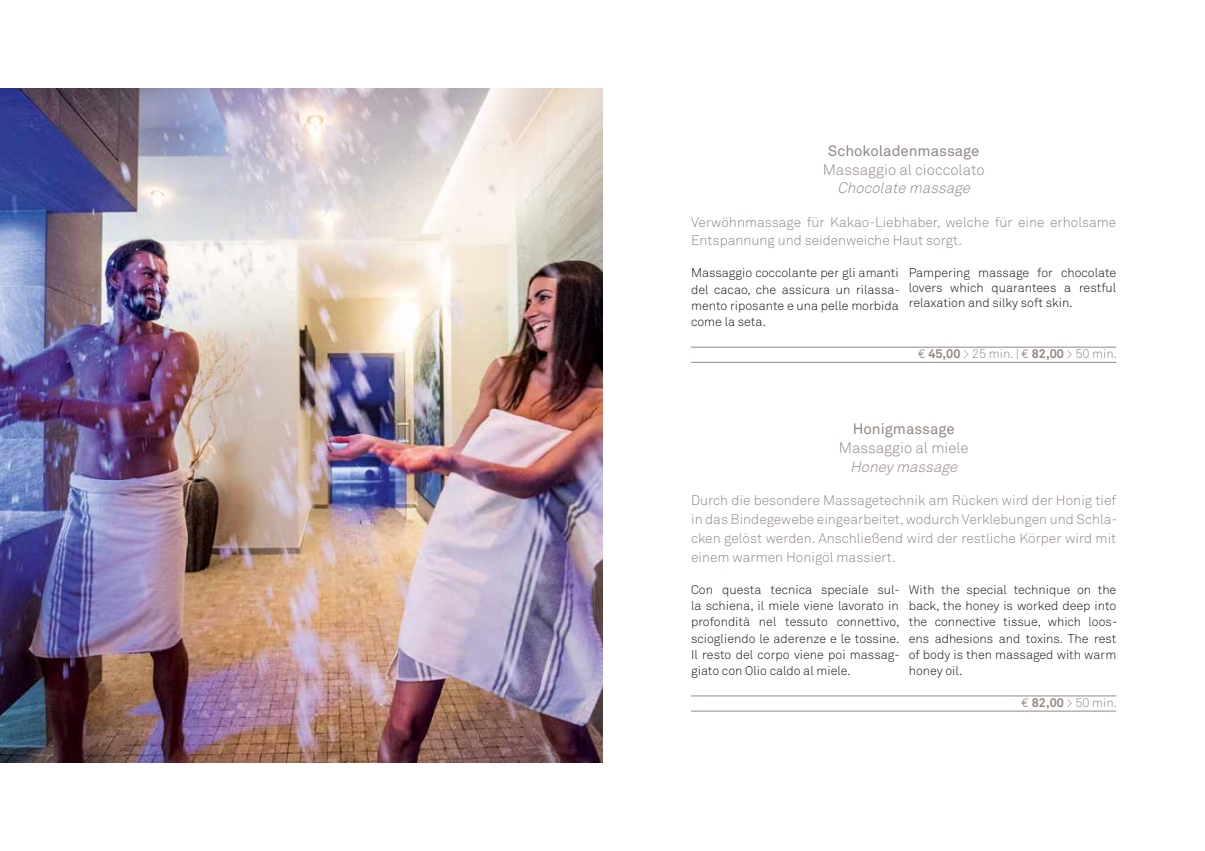
<style>
.page{position:relative;width:1205px;height:851px;background:#fff}
.page>*{position:absolute;margin:0;border:0;box-sizing:border-box;transform-origin:0 0}
.t1{font:300 15px "Akkurat";color:#938884}
.t2{font:15px "Akkurat";color:#938884}
.t3{font:italic 300 15px "Akkurat";color:#938884}
.t4{font:300 13.75px/18.8px "Akkurat";color:#938884}
.t5{font:300 12.5px/16.2px "Akkurat";color:#181716;text-align:justify}
.t6{font:300 12.5px "Akkurat";color:#938884}
.s1{font-family:"Euro Mono";font-weight:400}
.s2{font-weight:700}
</style>
<div class="page">
<hr style="left:691px;top:347px;width:425px;height:1px;background:#938884">
<hr style="left:691px;top:362px;width:425px;height:1px;background:#938884">
<hr style="left:691px;top:695px;width:425px;height:1px;background:#938884">
<hr style="left:691px;top:710px;width:425px;height:1px;background:#938884">
<img style="left:0;top:89px;width:602px;height:673px">
<p class="t2" style="left:828px;top:141px;width:153px">Schokoladenmassage</p>
<p class="t1" style="left:823px;top:160px;width:163px">Massaggio al cioccolato</p>
<p class="t3" style="left:837px;top:178px;width:138px">Chocolate massage</p>
<p class="t4" style="left:691px;top:212px;width:427px">Verwöhnmassage für Kakao-Liebhaber, welche für eine erholsame<br>Entspannung und seidenweiche Haut sorgt.</p>
<p class="t5" style="left:691px;top:265px;width:210px">Massaggio coccolante per gli amanti del cacao, che assicura un rilassa&shy;mento riposante e una pelle morbida come la seta.</p>
<p class="t5" style="left:909px;top:265px;width:209px;line-height:15px">Pampering massage for chocolate lovers which quarantees a restful relaxation and silky soft skin.</p>
<p class="t6" style="left:918px;top:346px;width:200px"><span class="s1">E</span> <span class="s2">45,00</span> &gt; 25 min. | <span class="s1">E</span> <span class="s2">82,00</span> &gt; 50 min.</p>
<p class="t2" style="left:853px;top:420px;width:103px">Honigmassage</p>
<p class="t1" style="left:839px;top:438px;width:131px">Massaggio al miele</p>
<p class="t3" style="left:850px;top:457px;width:113px">Honeymassage</p>
<p class="t4" style="left:691px;top:490px;width:428px;text-align:justify">Durch die besondere Massagetechnik am Rücken wird der Honig tief in das Bindegewebe eingearbeitet, wodurch Verklebungen und Schla&shy;cken gelöst werden. Anschließend wird der restliche Körper wird mit einem warmen Honigöl massiert.</p>
<p class="t5" style="left:691px;top:581px;width:210px">Con questa tecnica speciale sul&shy;la schiena, il miele viene lavorato in profondità nel tessuto connettivo, sciogliendo le aderenze e le tossine.<br>Il resto del corpo viene poi massag&shy;giato con Olio caldo al miele.</p>
<p class="t5" style="left:909px;top:581px;width:210px">With the special technique on the back, the honey is worked deep into the connective tissue, which loos&shy;ens adhesions and toxins. The rest of body is then massaged with warm honey oil.</p>
<p class="t6" style="left:1021px;top:695px;width:97px"><span class="s1">E</span> <span class="s2">82,00</span> &gt; 50 min.</p>
</div>
